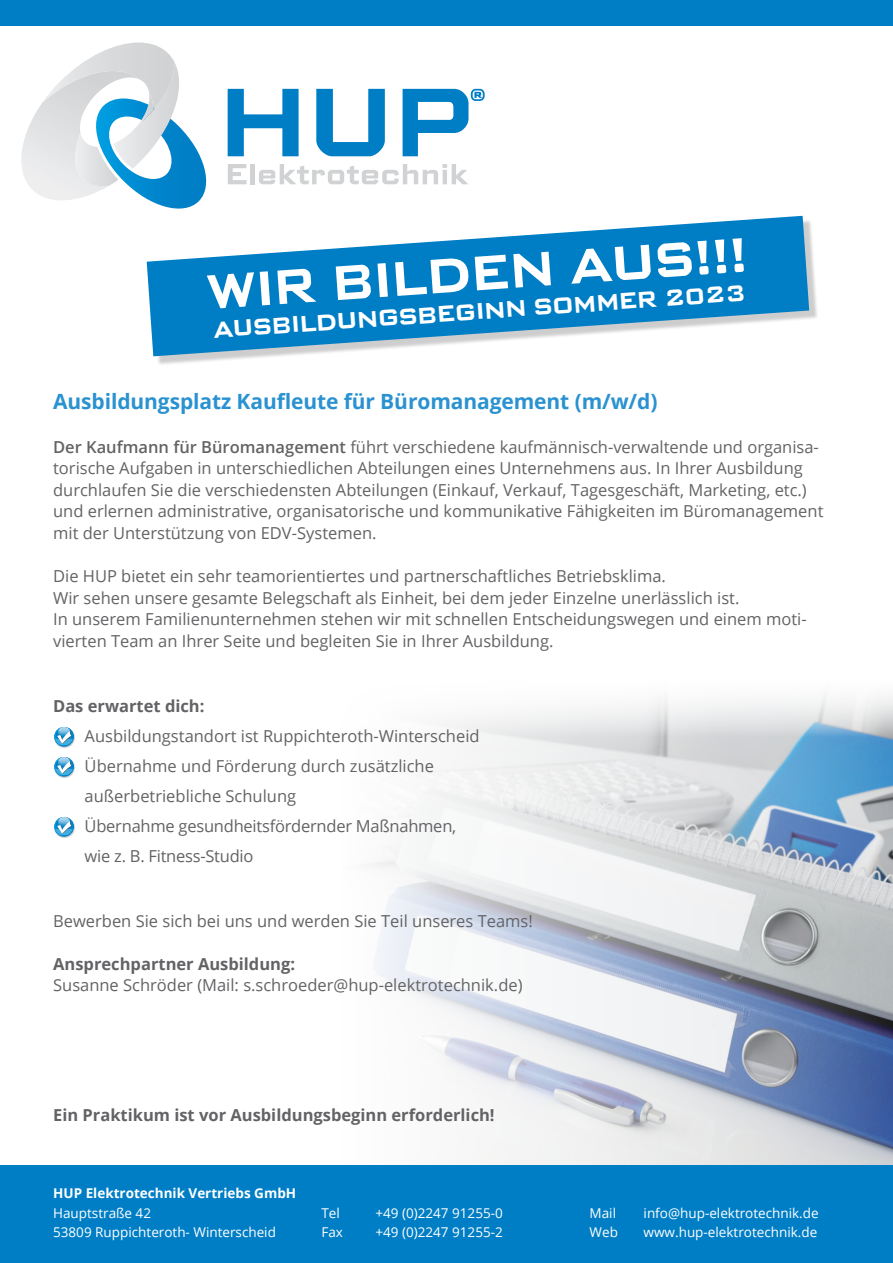
<style>
.page{position:relative;width:893px;height:1263px;background:#fff}
.page>*{position:absolute;margin:0;border:0;box-sizing:border-box;transform-origin:0 0}
.t1{font:700 48px "Bank Gothic Pro";color:#fff}
.t2{font:700 22.5px "Bank Gothic Pro";color:#fff}
.t3{font:700 21px "Open Sans";letter-spacing:-.005em;color:#2a92d0}
.t4{font:16.5px/21.6px "Open Sans";color:#636366}
.t5{font:700 16.5px "Open Sans";color:#636366}
.t6{font:13.5px/19.5px "Open Sans";color:#fff}
.t7{font:700 13.5px "Open Sans";color:#fff}
.s1{font-weight:600}
</style>
<div class="page">
<img style="left:368px;top:695px;width:525px;height:470px">
<div style="left:0;top:1165px;width:893px;height:98px;background:#007ec5"></div>
<svg style="left:228px;top:89px;width:71px;height:67px"></svg>
<svg style="left:316px;top:89px;width:69px;height:67px"></svg>
<svg style="left:228px;top:164px;width:19px;height:20px"></svg>
<div style="left:250px;top:164px;width:5px;height:20px;background:#d1d2d4"></div>
<svg style="left:259px;top:164px;width:209px;height:20px"></svg>
<svg style="left:21px;top:43px;width:186px;height:166px"></svg>
<svg style="left:403px;top:89px;width:82px;height:67px"></svg>
<div style="left:0;top:0;width:893px;height:26px;background:#007ec5"></div>
<div style="left:150px;top:219px;width:668px;height:146px;background:#231f20;opacity:.22"></div>
<svg style="left:147px;top:216px;width:662px;height:140px;fill:#007ec5"></svg>
<img style="left:54px;top:727px;width:21px;height:21px">
<svg style="left:54px;top:727px;width:20px;height:20px"></svg>
<div style="left:55px;top:727px;width:18px;height:19px;background:#31a0d8;border-radius:9px"></div>
<div style="left:55px;top:727px;width:18px;height:19px;border:1px solid #fff;border-radius:50%"></div>
<svg style="left:55px;top:730px;width:18px;height:15px"></svg>
<svg style="left:58px;top:727px;width:12px;height:9px"></svg>
<svg style="left:59px;top:727px;width:10px;height:7px"></svg>
<img style="left:54px;top:757px;width:21px;height:21px">
<svg style="left:54px;top:757px;width:20px;height:20px"></svg>
<div style="left:55px;top:757px;width:18px;height:19px;background:#309fd7;border-radius:9px"></div>
<div style="left:55px;top:757px;width:18px;height:19px;border:1px solid #fff;border-radius:50%"></div>
<svg style="left:55px;top:760px;width:18px;height:15px"></svg>
<svg style="left:58px;top:757px;width:12px;height:9px"></svg>
<svg style="left:59px;top:757px;width:10px;height:7px"></svg>
<img style="left:54px;top:817px;width:21px;height:21px">
<svg style="left:54px;top:817px;width:20px;height:20px"></svg>
<div style="left:55px;top:817px;width:18px;height:19px;background:#2f9fd7;border-radius:9px"></div>
<div style="left:55px;top:817px;width:18px;height:19px;border:1px solid #fff;border-radius:50%"></div>
<svg style="left:55px;top:820px;width:18px;height:15px"></svg>
<svg style="left:58px;top:817px;width:12px;height:9px"></svg>
<svg style="left:59px;top:817px;width:10px;height:7px"></svg>
<h1 class="t1" style="left:205px;top:264px;width:542px;rotate:-4deg">WIR BILDEN AUS!!!</h1>
<h2 class="t2" style="left:213px;top:316px;width:534px;rotate:-4deg">AUSBILDUNGSBEGINN SOMMER 2023</h2>
<p class="t3" style="left:53px;top:387px;width:606px">Ausbildungsplatz Kaufleute für Büromanagement (m/w/d)</p>
<p class="t4" style="left:53px;top:435px;width:772px"><span class="s1">Der Kaufmann für Büromanagement</span> führt verschiedene kaufmännisch-verwaltende und organisa&shy;torische Aufgaben in unterschiedlichen Abteilungen eines Unternehmens aus. In Ihrer Ausbildung durchlaufen Sie die verschiedensten Abteilungen (Einkauf, Verkauf, Tagesgeschäft, Marketing, etc.) und erlernen administrative, organisatorische und kommunikative Fähigkeiten im Büromanagement mit der Unterstützung von EDV-Systemen.</p>
<p class="t4" style="left:53px;top:565px;width:755px">Die HUP bietet ein sehr teamorientiertes und partnerschaftliches Betriebsklima.<br>Wir sehen unsere gesamte Belegschaft als Einheit, bei dem jeder Einzelne unerlässlich ist.<br>In unserem Familienunternehmen stehen wir mit schnellen Entscheidungswegen und einem moti&shy;vierten Team an Ihrer Seite und begleiten Sie in Ihrer Ausbildung.</p>
<p class="t5" style="left:53px;top:694px;width:153px">Das erwartet dich:</p>
<p class="t4" style="left:85px;top:720px;width:396px;line-height:30px">Ausbildungstandort ist Ruppichteroth-Winterscheid Übernahme und Förderung durch zusätzliche außerbetriebliche Schulung<br>Übernahme gesundheitsfördernder Maßnahmen, wie z. B. Fitness-Studio</p>
<p class="t4" style="left:53px;top:909px;width:481px">Bewerben Sie sich bei uns und werden Sie Teil unseres Teams!</p>
<p class="t5" style="left:53px;top:952px;width:243px">Ansprechpartner Ausbildung:</p>
<p class="t4" style="left:53px;top:974px;width:471px">Susanne Schröder (Mail: s.schroeder@hup-elektrotechnik.de)</p>
<p class="t5" style="left:53px;top:1103px;width:443px">Ein Praktikum ist vor Ausbildungsbeginn erforderlich!</p>
<p class="t7" style="left:53px;top:1184px;width:245px">HUP Elektrotechnik Vertriebs GmbH</p>
<p class="t6" style="left:53px;top:1203px;width:224px">Hauptstraße 42<br>53809 Ruppichteroth- Winterscheid</p>
<p class="t6" style="left:321px;top:1203px;width:20px">Tel</p>
<p class="t6" style="left:375px;top:1203px;width:129px">+49 (0)2247 91255-0</p>
<p class="t6" style="left:321px;top:1222px;width:23px">Fax</p>
<p class="t6" style="left:375px;top:1222px;width:129px">+49 (0)2247 91255-2</p>
<p class="t6" style="left:590px;top:1203px;width:28px">Mail</p>
<p class="t6" style="left:644px;top:1203px;width:177px">info@hup-elektrotechnik.de</p>
<p class="t6" style="left:590px;top:1222px;width:30px">Web</p>
<p class="t6" style="left:644px;top:1222px;width:175px">www.hup-elektrotechnik.de</p>
</div>
